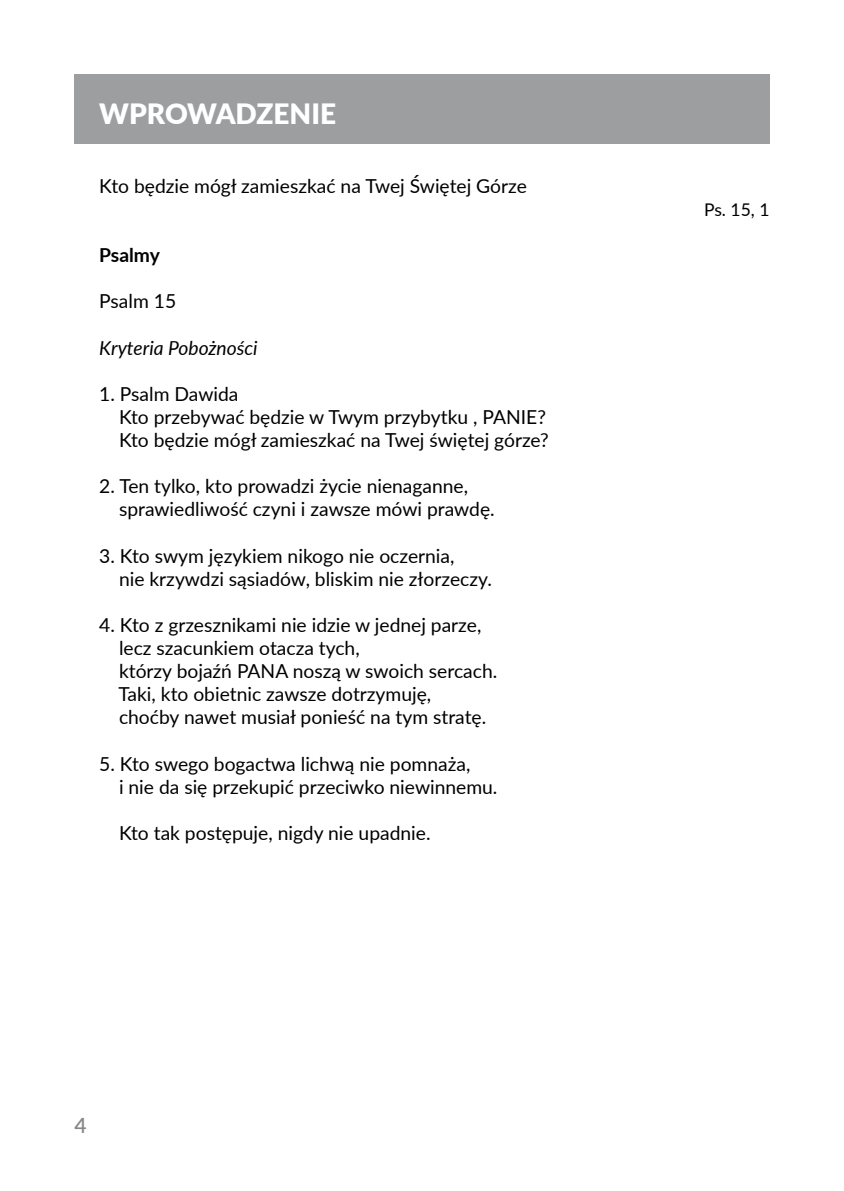
<style>
.page{position:relative;width:844px;height:1191px;background:#fff}
.page>*{position:absolute;margin:0;border:0;box-sizing:border-box;transform-origin:0 0}
.t1{font:900 28px "Lato";color:#fff}
.t2{font:600 21px "Lato";color:#87888a}
.t3{font:19.25px/23.1px "Lato";color:#000}
.t4{font:italic 19.25px "Lato";color:#000}
.t5{font:700 19.25px "Lato";color:#000}
.t6{font:17.5px "Lato";color:#000}
</style>
<div class="page">
<div style="left:74px;top:74px;width:695px;height:69px;background:#9c9e9f"></div>
<h1 class="t1" style="left:99px;top:92px;width:238px">WPROWADZENIE</h1>
<p class="t3" style="left:99px;top:173px;width:429px">Kto będzie mógł zamieszkać na Twej Świętej Górze</p>
<p class="t5" style="left:99px;top:241px;width:62px">Psalmy</p>
<p class="t3" style="left:99px;top:289px;width:78px">Psalm 15</p>
<p class="t4" style="left:99px;top:334px;width:160px">Kryteria Pobożności</p>
<p class="t3" style="left:119px;top:381px;width:431px;text-indent:-20px">1. Psalm Dawida<br>Kto przebywać będzie w Twym przybytku , PANIE?<br>Kto będzie mógł zamieszkać na Twej świętej górze?</p>
<p class="t3" style="left:119px;top:474px;width:377px;text-indent:-20px">2. Ten tylko, kto prowadzi życie nienaganne, sprawiedliwość czyni i zawsze mówi prawdę.</p>
<p class="t3" style="left:119px;top:543px;width:374px;text-indent:-20px">3. Kto swym językiem nikogo nie oczernia,<br>nie krzywdzi sąsiadów, bliskim nie złorzeczy.</p>
<p class="t3" style="left:118px;top:612px;width:380px;text-indent:-19px">4. Kto z grzesznikami nie idzie w jednej parze, lecz szacunkiem otacza tych,<br>którzy bojaźń PANA noszą w swoich sercach.<br>Taki, kto obietnic zawsze dotrzymuję,<br>choćby nawet musiał ponieść na tym stratę.</p>
<p class="t3" style="left:119px;top:751px;width:380px;text-indent:-20px">5. Kto swego bogactwa lichwą nie pomnaża,<br>i nie da się przekupić przeciwko niewinnemu.</p>
<p class="t3" style="left:119px;top:820px;width:313px">Kto tak postępuje, nigdy nie upadnie.</p>
<p class="t2" style="left:74px;top:1110px;width:14px">4</p>
<p class="t6" style="left:704px;top:197px;width:67px">Ps. 15, 1</p>
</div>
